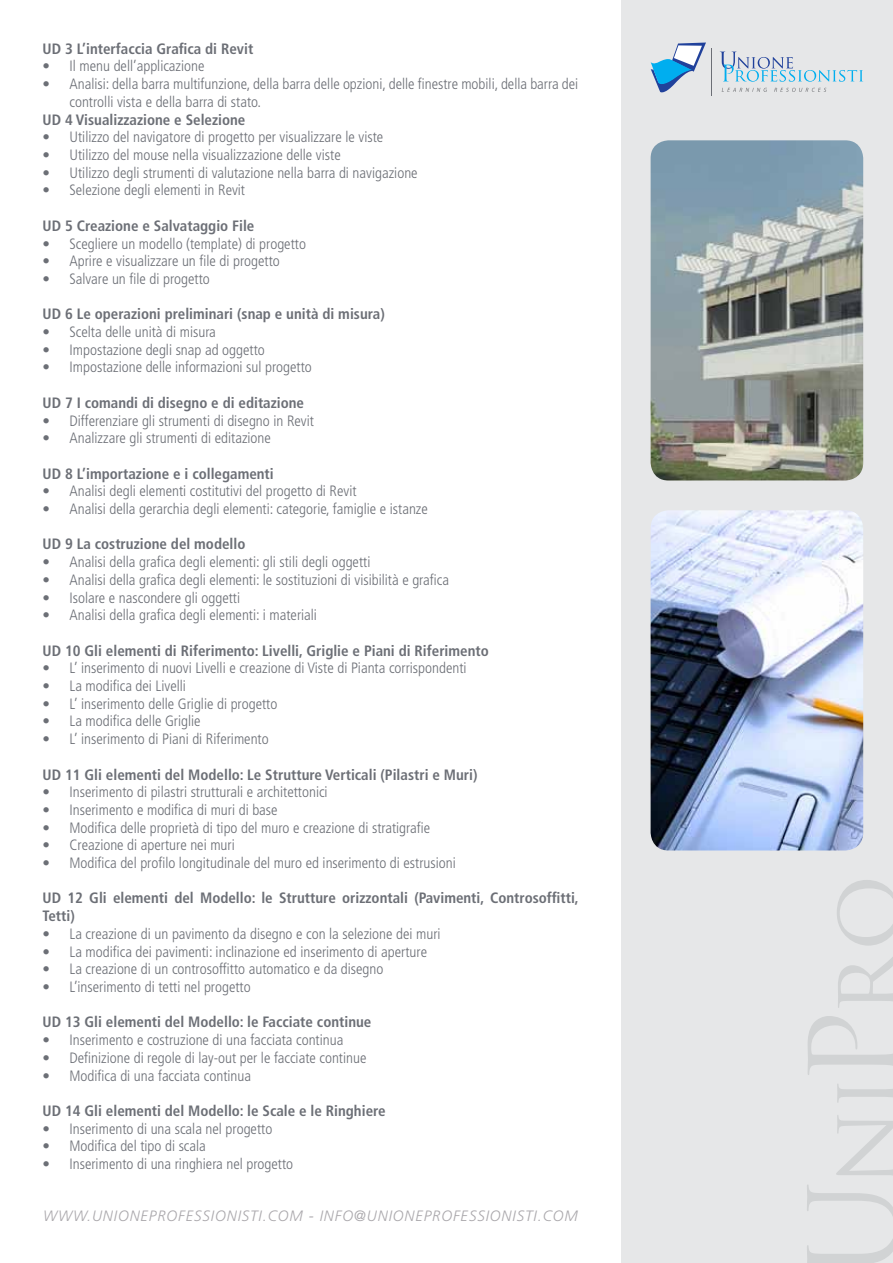
<style>
.page{position:relative;width:893px;height:1263px;background:#fff}
.page>*{position:absolute;margin:0;border:0;box-sizing:border-box;transform-origin:0 0}
.t1{font:300 condensed 15px/17.7px "Frutiger";color:#6c6f76}
.t2{font:700 condensed 15px/17.7px "Frutiger";color:#6c6f76}
.t3{font:italic 300 15px "Frutiger";letter-spacing:.06em;color:#aaa8ac}
</style>
<div class="page">
<div style="left:621px;top:0;width:272px;height:1263px;background:#e6e7e8"></div>
<svg style="left:807px;top:1115px;width:86px;height:148px"></svg>
<svg style="left:837px;top:1084px;width:56px;height:19px"></svg>
<svg style="left:808px;top:1016px;width:85px;height:59px"></svg>
<svg style="left:837px;top:880px;width:56px;height:128px"></svg>
<svg style="left:651px;top:43px;width:55px;height:49px"></svg>
<hr style="left:712px;top:48px;width:1px;height:47px;background:#6c6f76">
<svg style="left:721px;top:52px;width:142px;height:30px"></svg>
<svg style="left:722px;top:88px;width:45px;height:4px"></svg>
<svg style="left:774px;top:88px;width:52px;height:4px"></svg>
<img style="left:651px;top:140px;width:212px;height:340px">
<img style="left:651px;top:510px;width:212px;height:340px">
<p class="t2" style="left:43px;top:40px;width:212px">UD 3 L’interfaccia Grafica di Revit</p>
<p class="t1" style="left:43px;top:58px;width:163px">• Il menu dell’applicazione</p>
<p class="t1" style="left:70px;top:75px;width:510px;text-indent:-27px">• Analisi: della barra multifunzione, della barra delle opzioni, delle finestre mobili, della barra dei controlli vista e della barra di stato.</p>
<p class="t2" style="left:43px;top:111px;width:204px">UD 4 Visualizzazione e Selezione</p>
<p class="t1" style="left:43px;top:128px;width:342px">• Utilizzo del navigatore di progetto per visualizzare le viste</p>
<p class="t1" style="left:43px;top:146px;width:300px">• Utilizzo del mouse nella visualizzazione delle viste</p>
<p class="t1" style="left:43px;top:164px;width:377px">• Utilizzo degli strumenti di valutazione nella barra di navigazione</p>
<p class="t1" style="left:43px;top:182px;width:204px">• Selezione degli elementi in Revit</p>
<p class="t2" style="left:43px;top:217px;width:213px">UD 5 Creazione e Salvataggio File</p>
<p class="t1" style="left:43px;top:235px;width:265px">• Scegliere un modello (template) di progetto</p>
<p class="t1" style="left:43px;top:252px;width:239px">• Aprire e visualizzare un file di progetto</p>
<p class="t1" style="left:43px;top:270px;width:169px">• Salvare un file di progetto</p>
<p class="t2" style="left:43px;top:305px;width:344px">UD 6 Le operazioni preliminari (snap e unità di misura)</p>
<p class="t1" style="left:43px;top:323px;width:175px">• Scelta delle unità di misura</p>
<p class="t1" style="left:43px;top:341px;width:224px">• Impostazione degli snap ad oggetto</p>
<p class="t1" style="left:43px;top:359px;width:271px">• Impostazione delle informazioni sul progetto</p>
<p class="t2" style="left:43px;top:394px;width:263px">UD 7 I comandi di disegno e di editazione</p>
<p class="t1" style="left:43px;top:412px;width:273px">• Differenziare gli strumenti di disegno in Revit</p>
<p class="t1" style="left:43px;top:429px;width:230px">• Analizzare gli strumenti di editazione</p>
<p class="t2" style="left:43px;top:465px;width:233px">UD 8 L’importazione e i collegamenti</p>
<p class="t1" style="left:43px;top:482px;width:316px">• Analisi degli elementi costitutivi del progetto di Revit</p>
<p class="t1" style="left:43px;top:500px;width:387px">• Analisi della gerarchia degli elementi: categorie, famiglie e istanze</p>
<p class="t2" style="left:43px;top:535px;width:204px">UD 9 La costruzione del modello</p>
<p class="t1" style="left:43px;top:553px;width:329px">• Analisi della grafica degli elementi: gli stili degli oggetti</p>
<p class="t1" style="left:43px;top:571px;width:408px">• Analisi della grafica degli elementi: le sostituzioni di visibilità e grafica</p>
<p class="t1" style="left:43px;top:589px;width:199px">• Isolare e nascondere gli oggetti</p>
<p class="t1" style="left:43px;top:606px;width:276px">• Analisi della grafica degli elementi: i materiali</p>
<p class="t2" style="left:43px;top:642px;width:448px">UD 10 Gli elementi di Riferimento: Livelli, Griglie e Piani di Riferimento</p>
<p class="t1" style="left:43px;top:659px;width:426px">• L’ inserimento di nuovi Livelli e creazione di Viste di Pianta corrispondenti</p>
<p class="t1" style="left:43px;top:677px;width:145px">• La modifica dei Livelli</p>
<p class="t1" style="left:43px;top:695px;width:236px">• L’ inserimento delle Griglie di progetto</p>
<p class="t1" style="left:43px;top:713px;width:160px">• La modifica delle Griglie</p>
<p class="t1" style="left:43px;top:730px;width:228px">• L’ inserimento di Piani di Riferimento</p>
<p class="t2" style="left:43px;top:765px;width:436px">UD 11 Gli elementi del Modello: Le Strutture Verticali (Pilastri e Muri)</p>
<p class="t1" style="left:43px;top:783px;width:287px">• Inserimento di pilastri strutturali e architettonici</p>
<p class="t1" style="left:43px;top:801px;width:237px">• Inserimento e modifica di muri di base</p>
<p class="t1" style="left:43px;top:819px;width:389px">• Modifica delle proprietà di tipo del muro e creazione di stratigrafie</p>
<p class="t1" style="left:43px;top:836px;width:194px">• Creazione di aperture nei muri</p>
<p class="t1" style="left:43px;top:854px;width:415px">• Modifica del profilo longitudinale del muro ed inserimento di estrusioni</p>
<p class="t2" style="left:43px;top:889px;width:538px">UD 12 Gli elementi del Modello: le Strutture orizzontali (Pavimenti, Controsoffitti,<br>Tetti)</p>
<p class="t1" style="left:43px;top:925px;width:400px">• La creazione di un pavimento da disegno e con la selezione dei muri</p>
<p class="t1" style="left:43px;top:943px;width:386px">• La modifica dei pavimenti: inclinazione ed inserimento di aperture</p>
<p class="t1" style="left:43px;top:960px;width:342px">• La creazione di un controsoffitto automatico e da disegno</p>
<p class="t1" style="left:43px;top:978px;width:210px">• L’inserimento di tetti nel progetto</p>
<p class="t2" style="left:43px;top:1013px;width:330px">UD 13 Gli elementi del Modello: le Facciate continue</p>
<p class="t1" style="left:43px;top:1031px;width:302px">• Inserimento e costruzione di una facciata continua</p>
<p class="t1" style="left:43px;top:1049px;width:325px">• Definizione di regole di lay-out per le facciate continue</p>
<p class="t1" style="left:43px;top:1067px;width:210px">• Modifica di una facciata continua</p>
<p class="t2" style="left:43px;top:1102px;width:345px">UD 14 Gli elementi del Modello: le Scale e le Ringhiere</p>
<p class="t1" style="left:43px;top:1120px;width:231px">• Inserimento di una scala nel progetto</p>
<p class="t1" style="left:43px;top:1137px;width:165px">• Modifica del tipo di scala</p>
<p class="t1" style="left:43px;top:1155px;width:252px">• Inserimento di una ringhiera nel progetto</p>
<p class="t3" style="left:43px;top:1207px;width:536px">WWW.UNIONEPROFESSIONISTI.COM - INFO@UNIONEPROFESSIONISTI.COM</p>
</div>
